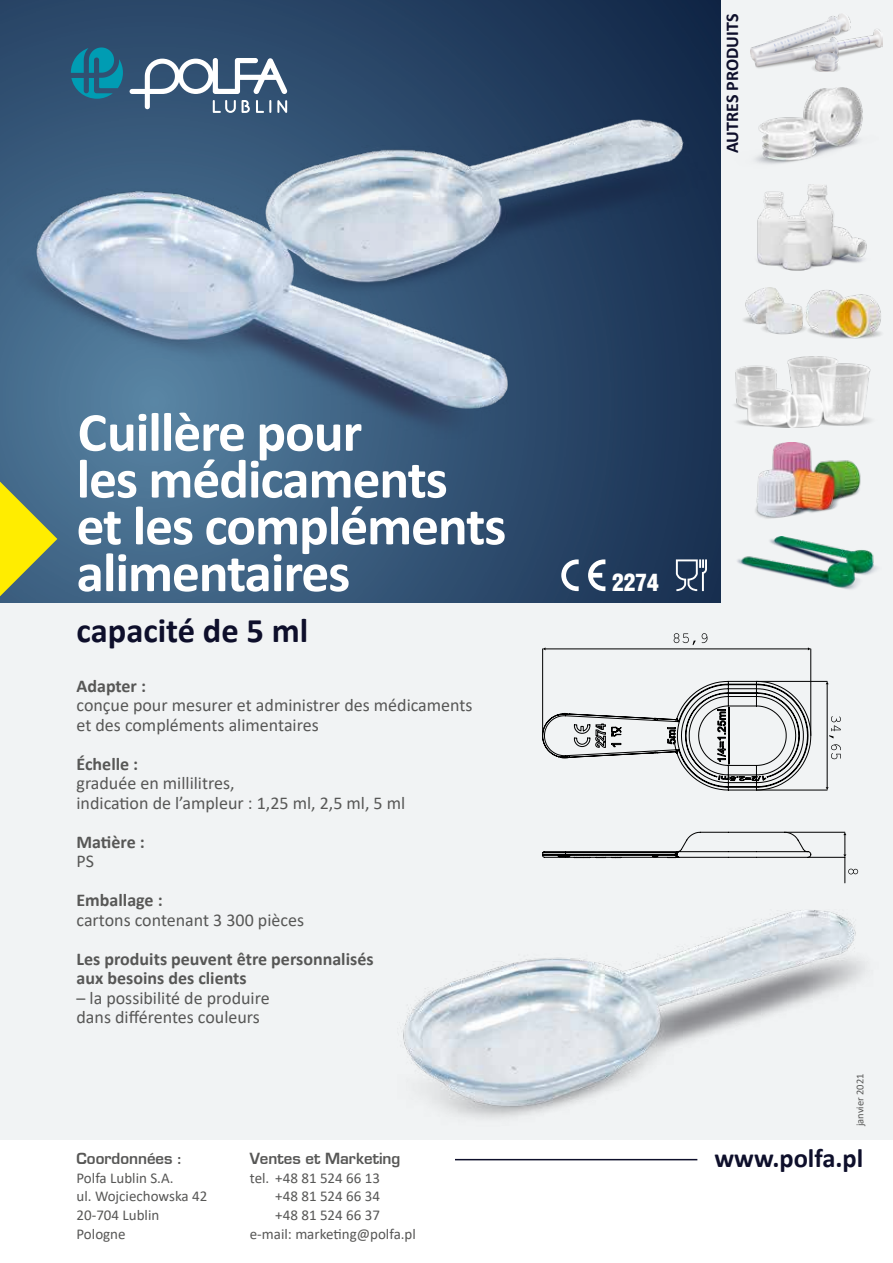
<style>
.page{position:relative;width:893px;height:1263px;background:#fff}
.page>*{position:absolute;margin:0;border:0;box-sizing:border-box;transform-origin:0 0}
.t1{font:700 55.5px/46.8px "Calibri";letter-spacing:-.02em;color:#fff}
.t2{font:700 34.5px "Calibri";color:#0e0f2b}
.t3{font:700 26.55px "Calibri";color:#0e0f2b}
.t4{font:900 23.4px "Switzerland Cond";color:#fff}
.t5{font:18px/19.5px "Calibri";color:#575756}
.t6{font:700 18px/19.5px "Calibri";color:#575756}
.t7{font:700 18px "Calibri";color:#0e0f2b}
.t8{font:15px/18.6px "Calibri";color:#575756}
.t9{font:700 15px "Euromode";color:#575756}
.t10{font:10.5px "Calibri";color:#575756}
.s1{font-family:"Calibri"}
</style>
<div class="page">
<div style="left:0;top:0;width:893px;height:1140px;background:#f1f3f4"></div>
<hr style="left:455px;top:1159px;width:242px;height:1px;background:#0e0f2b">
<img style="left:0;top:0;width:720px;height:602px">
<img style="left:737px;top:536px;width:140px;height:54px">
<img style="left:734px;top:356px;width:137px;height:72px">
<img style="left:755px;top:443px;width:106px;height:76px">
<svg style="left:0;top:500px;width:57px;height:96px;background:#adb239"></svg>
<svg style="left:676px;top:559px;width:31px;height:32px"></svg>
<svg style="left:542px;top:832px;width:269px;height:26px"></svg>
<hr style="left:808px;top:857px;width:37px;height:1px;background:#000">
<hr style="left:785px;top:832px;width:60px;height:1px;background:#000">
<hr style="left:827px;top:684px;width:1px;height:103px;background:#000">
<hr style="left:545px;top:649px;width:263px;height:1px;background:#000">
<hr style="left:757px;top:790px;width:70px;height:1px;background:#000">
<hr style="left:757px;top:681px;width:70px;height:1px;background:#000">
<hr style="left:810px;top:649px;width:1px;height:86px;background:#000">
<hr style="left:542px;top:649px;width:1px;height:86px;background:#000">
<svg style="left:674px;top:633px;width:22px;height:12px"></svg>
<svg style="left:702px;top:633px;width:5px;height:10px"></svg>
<svg style="left:829px;top:716px;width:12px;height:22px"></svg>
<svg style="left:831px;top:744px;width:10px;height:15px"></svg>
<svg style="left:843px;top:832px;width:15px;height:51px"></svg>
<svg style="left:542px;top:681px;width:269px;height:109px"></svg>
<img style="left:0;top:0;width:707px;height:500px">
<svg style="left:561px;top:559px;width:44px;height:32px"></svg>
<img style="left:403px;top:910px;width:462px;height:209px">
<img style="left:755px;top:88px;width:108px;height:76px">
<img style="left:751px;top:14px;width:131px;height:57px">
<img style="left:757px;top:185px;width:110px;height:86px">
<img style="left:743px;top:288px;width:138px;height:51px">
<h1 class="t1" style="left:77px;top:408px;width:431px">Cuillère pour<br>les médicaments et les compléments alimentaires</h1>
<h2 class="t2" style="left:77px;top:607px;width:233px">capacité de 5 ml</h2>
<p class="t6" style="left:77px;top:676px;width:71px">Adapter :</p>
<p class="t5" style="left:77px;top:695px;width:397px">conçue pour mesurer et administrer des médicaments et des compléments alimentaires</p>
<p class="t6" style="left:77px;top:754px;width:63px">Échelle :</p>
<p class="t5" style="left:77px;top:773px;width:330px">graduée en millilitres,<br>indication de l’ampleur : 1,25 ml, 2,5 ml, 5 ml</p>
<p class="t6" style="left:77px;top:832px;width:70px">Matière :</p>
<p class="t5" style="left:77px;top:851px;width:19px">PS</p>
<p class="t6" style="left:77px;top:890px;width:88px">Emballage :</p>
<p class="t5" style="left:77px;top:909px;width:229px">cartons contenant 3 300 pièces</p>
<p class="t6" style="left:77px;top:949px;width:299px">Les produits peuvent être personnalisés aux besoins des clients</p>
<p class="t5" style="left:77px;top:987px;width:195px">– la possibilité de produire dans différentes couleurs</p>
<p class="t9" style="left:77px;top:1149px;width:106px">Coordonnées <span class="s1">:</span></p>
<p class="t8" style="left:77px;top:1168px;width:132px">Polfa Lublin S.A.<br>ul. Wojciechowska 42<br>20-704 Lublin<br>Pologne</p>
<p class="t9" style="left:250px;top:1149px;width:152px">Ventes et Marketing</p>
<p class="t8" style="left:250px;top:1168px;width:132px">tel. +48 81 524 66 13</p>
<p class="t8" style="left:275px;top:1187px;width:106px">+48 81 524 66 34</p>
<p class="t8" style="left:275px;top:1205px;width:106px">+48 81 524 66 37</p>
<p class="t8" style="left:250px;top:1224px;width:168px">e-mail: marketing@polfa.pl</p>
<p class="t7" style="left:719px;top:153px;width:141px;rotate:-90deg">AUTRES PRODUITS</p>
<p class="t4" style="left:612px;top:567px;width:48px">2274</p>
<p class="t10" style="left:852px;top:1126px;width:54px;rotate:-90deg">janvier 2021</p>
<h3 class="t3" style="left:714px;top:1139px;width:151px">www.polfa.pl</h3>
</div>
